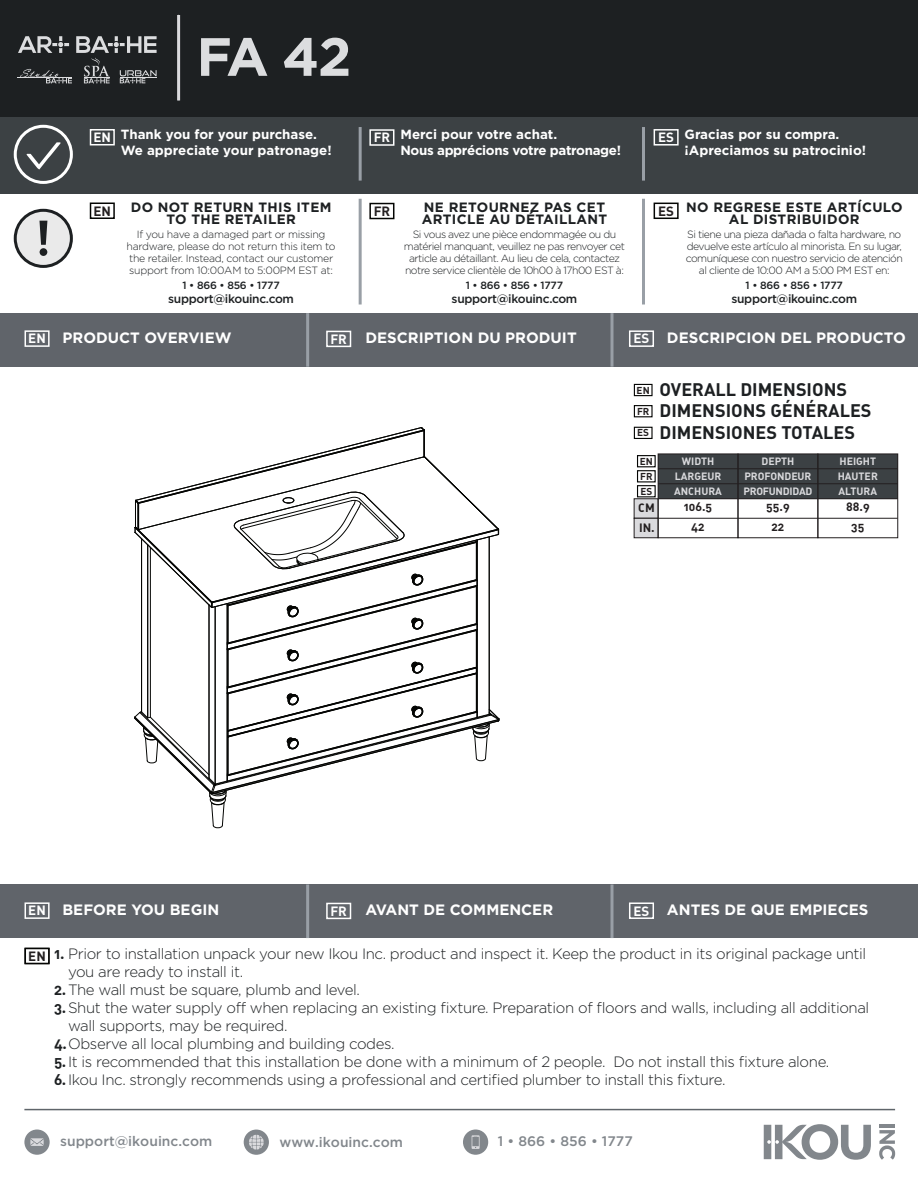
<style>
.page{position:relative;width:918px;height:1188px;background:#fff}
.page>*{position:absolute;margin:0;border:0;box-sizing:border-box;transform-origin:0 0}
.t1{font:700 53.85px "Gotham";color:#dcdddf}
.t2{font:18px/21.6px "DIN Bold Alternate";color:#1d2022}
.t3{font:300 15px/18px "Gotham";letter-spacing:-.025em;color:#1d2022}
.t4{font:700 15px "Gotham";color:#fff}
.t5{font:500 13.8px "Gotham";color:#82878c}
.t6{font:700 13.5px/12px "Gotham";letter-spacing:.025em;color:#1d2022}
.t7{font:700 13.35px/15.9px "Gotham";color:#fff}
.t8{font:700 13.35px/15.9px "Gotham";letter-spacing:-.025em;color:#fff}
.t9{font:13.35px "DIN Bold Alternate";color:#fff}
.t10{font:13.35px "DIN Bold Alternate";color:#231f20}
.t11{font:500 12px "Gotham";letter-spacing:-.025em;color:#1d2022}
.t12{font:12px/20px "DIN Bold Alternate";color:#231f20;text-align:center}
.t13{font:300 10.5px/12px "Gotham";letter-spacing:-.05em;color:#1d2022;text-align:center}
.t14{font:300 10.5px/12px "Gotham";letter-spacing:-.025em;color:#1d2022;text-align:center}
.t15{font:10.5px/15px "DIN Bold Alternate";color:#dadadd;text-align:center}
.t16{font:500 10.5px "Gotham";letter-spacing:-.025em;color:#1d2022}
.t17{font:9.9px/21.5px "DIN Bold Alternate";color:#231f20;text-align:justify}
.s1{font-family:"DIN Bold Alternate";font-weight:400}
</style>
<div class="page">
<svg style="left:134px;top:427px;width:366px;height:401px"></svg>
<div style="left:0;top:117px;width:918px;height:77px;background:#3c4144"></div>
<div style="left:0;top:313px;width:918px;height:54px;background:#60646a"></div>
<div style="left:14px;top:125px;width:59px;height:59px;border:3px solid #fff;border-radius:50%"></div>
<div style="left:90px;top:129px;width:25px;height:16px;border:2px solid #fff"></div>
<div style="left:369px;top:129px;width:25px;height:17px;border:2px solid #fff"></div>
<div style="left:654px;top:129px;width:25px;height:17px;border:2px solid #fff"></div>
<svg style="left:27px;top:142px;width:34px;height:27px"></svg>
<div style="left:0;top:884px;width:918px;height:54px;background:#60646a"></div>
<hr style="left:306px;top:313px;width:3px;height:54px;background:#999fa6">
<svg style="left:610px;top:313px;width:4px;height:54px"></svg>
<hr style="left:306px;top:884px;width:3px;height:54px;background:#999fa6">
<svg style="left:610px;top:884px;width:4px;height:54px"></svg>
<div style="left:25px;top:330px;width:25px;height:17px;border:2px solid #fff"></div>
<div style="left:326px;top:331px;width:25px;height:16px;border:2px solid #fff"></div>
<div style="left:629px;top:330px;width:25px;height:17px;border:2px solid #fff"></div>
<div style="left:25px;top:902px;width:25px;height:17px;border:2px solid #fff"></div>
<div style="left:326px;top:903px;width:25px;height:16px;border:2px solid #fff"></div>
<div style="left:629px;top:902px;width:25px;height:17px;border:2px solid #fff"></div>
<hr style="left:359px;top:127px;width:3px;height:54px;background:#999fa6">
<hr style="left:642px;top:127px;width:3px;height:54px;background:#999fa6">
<svg style="left:15px;top:210px;width:56px;height:56px;background:#dbdbdb"></svg>
<div style="left:14px;top:209px;width:59px;height:59px;border:3px solid #1d2022;border-radius:50%"></div>
<svg style="left:39px;top:221px;width:8px;height:35px"></svg>
<hr style="left:359px;top:199px;width:3px;height:105px;background:#999fa6">
<hr style="left:642px;top:199px;width:3px;height:105px;background:#999fa6">
<div style="left:90px;top:203px;width:25px;height:16px;background:#fff;border:2px solid #040503"></div>
<div style="left:369px;top:203px;width:25px;height:16px;background:#fff;border:2px solid #040503"></div>
<div style="left:654px;top:203px;width:25px;height:16px;background:#fff;border:2px solid #040503"></div>
<div style="left:634px;top:498px;width:24px;height:21px;background:#dadadd;border:1px solid #231f20"></div>
<div style="left:634px;top:518px;width:24px;height:20px;background:#dadadd;border:1px solid #231f20"></div>
<div style="left:658px;top:454px;width:240px;height:45px;background:#3c4144"></div>
<div style="left:634px;top:384px;width:19px;height:12px;background:#fff;border:1px solid #040503"></div>
<div style="left:634px;top:405px;width:19px;height:12px;background:#fff;border:1px solid #040503"></div>
<div style="left:634px;top:427px;width:19px;height:12px;background:#fff;border:1px solid #040503"></div>
<div style="left:658px;top:454px;width:80px;height:84px;border:1px solid #231f20"></div>
<div style="left:738px;top:454px;width:80px;height:84px;border:1px solid #231f20"></div>
<div style="left:818px;top:454px;width:80px;height:84px;border:1px solid #231f20"></div>
<hr style="left:658px;top:468px;width:240px;height:1px;background:#231f20">
<hr style="left:658px;top:483px;width:240px;height:1px;background:#231f20">
<hr style="left:658px;top:498px;width:240px;height:1px;background:#231f20">
<div style="left:637px;top:455px;width:19px;height:12px;background:#fff;border:1px solid #040503"></div>
<div style="left:637px;top:470px;width:19px;height:12px;background:#fff;border:1px solid #040503"></div>
<div style="left:637px;top:485px;width:19px;height:12px;background:#fff;border:1px solid #040503"></div>
<hr style="left:658px;top:518px;width:240px;height:1px;background:#231f20">
<div style="left:0;top:0;width:918px;height:117px;background:#1d2022"></div>
<hr style="left:177px;top:15px;width:3px;height:85px;background:#dadadd">
<hr style="left:24px;top:1109px;width:871px;height:1px;background:#5f656a">
<svg style="left:24px;top:1130px;width:26px;height:25px"></svg>
<svg style="left:244px;top:1130px;width:25px;height:25px"></svg>
<svg style="left:463px;top:1130px;width:25px;height:25px"></svg>
<div style="left:25px;top:948px;width:25px;height:16px;background:#fff;border:2px solid #040503"></div>
<svg style="left:18px;top:36px;width:139px;height:47px"></svg>
<hr style="left:120px;top:77px;width:37px;height:1px;background:#dcdddf">
<hr style="left:879px;top:1125px;width:16px;height:3px;background:#82878c">
<svg style="left:879px;top:1130px;width:16px;height:30px"></svg>
<svg style="left:764px;top:1124px;width:107px;height:36px"></svg>
<h1 class="t1" style="left:197px;top:26px;width:156px">FA 42</h1>
<p class="t7" style="left:121px;top:126px;width:212px">Thank you for your purchase.<br>We appreciate your patronage!</p>
<p class="t8" style="left:400px;top:126px;width:222px">Merci pour votre achat.<br>Nous apprécions votre patronage!</p>
<p class="t7" style="left:685px;top:126px;width:183px">Gracias por su compra. ¡Apreciamos su patrocinio!</p>
<p class="t9" style="left:94px;top:129px;width:19px">EN</p>
<p class="t9" style="left:374px;top:129px;width:18px">FR</p>
<p class="t9" style="left:658px;top:129px;width:17px">ES</p>
<p class="t10" style="left:94px;top:202px;width:19px">EN</p>
<p class="t6" style="left:131px;top:201px;width:202px">DO NOT RETURN THIS ITEM</p>
<p class="t10" style="left:374px;top:202px;width:18px">FR</p>
<p class="t10" style="left:658px;top:202px;width:17px">ES</p>
<p class="t6" style="left:166px;top:213px;width:131px">TO THE RETAILER</p>
<p class="t13" style="left:404px;top:228px;width:223px">Si vous avez une pièce endommagée ou du matériel manquant, veuillez ne pas renvoyer cet article au détaillant. Au lieu de cela, contactez notre service clientèle de 10h00 à 17h00 EST à:</p>
<p class="t16" style="left:466px;top:278px;width:99px">1 • 866 • 856 • 1777</p>
<p class="t11" style="left:452px;top:291px;width:127px">support@ikouinc.com</p>
<p class="t6" style="left:422px;top:201px;width:187px">NE RETOURNEZ PAS CET<br>ARTICLE AU DÉTAILLANT</p>
<p class="t14" style="left:127px;top:228px;width:211px">If you have a damaged part or missing hardware, please do not return this item to the retailer. Instead, contact our customer support from 10:00AM to 5:00PM EST at:</p>
<p class="t16" style="left:183px;top:278px;width:99px">1 • 866 • 856 • 1777</p>
<p class="t11" style="left:168px;top:291px;width:127px">support@ikouinc.com</p>
<p class="t6" style="left:686px;top:201px;width:218px;text-align:center">NO REGRESE ESTE ARTÍCULO<br>AL DISTRIBUIDOR</p>
<p class="t13" style="left:686px;top:228px;width:219px">Si tiene una pieza dañada o falta hardware, no devuelve este artículo al minorista. En su lugar, comuníquese con nuestro servicio de atención al cliente de 10:00 AM a 5:00 PM EST en:</p>
<p class="t16" style="left:746px;top:278px;width:99px">1 • 866 • 856 • 1777</p>
<p class="t11" style="left:731px;top:291px;width:127px">support@ikouinc.com</p>
<p class="t4" style="left:62px;top:329px;width:171px">PRODUCT OVERVIEW</p>
<p class="t4" style="left:365px;top:329px;width:213px">DESCRIPTION DU PRODUIT</p>
<p class="t4" style="left:667px;top:329px;width:240px">DESCRIPCION DEL PRODUCTO</p>
<p class="t9" style="left:28px;top:330px;width:19px">EN</p>
<p class="t9" style="left:330px;top:330px;width:18px">FR</p>
<p class="t9" style="left:634px;top:330px;width:17px">ES</p>
<p class="t17" style="left:637px;top:379px;width:15px">EN FR ES</p>
<p class="t2" style="left:659px;top:378px;width:214px">OVERALL DIMENSIONS<br>DIMENSIONS GÉNÉRALES<br>DIMENSIONES TOTALES</p>
<p class="t15" style="left:674px;top:453px;width:49px">WIDTH<br>LARGEUR<br>ANCHURA</p>
<p class="t15" style="left:744px;top:453px;width:70px">DEPTH<br>PROFONDEUR<br>PROFUNDIDAD</p>
<p class="t15" style="left:838px;top:453px;width:42px;text-align:left">HEIGHT<br>HAUTER<br>ALTURA</p>
<p class="t17" style="left:640px;top:453px;width:15px;line-height:15px">EN FR ES</p>
<p class="t12" style="left:638px;top:497px;width:18px;line-height:19.5px;text-align:left">CM<br>IN.</p>
<p class="t12" style="left:684px;top:496px;width:30px">106.5<br>42</p>
<p class="t12" style="left:766px;top:496px;width:25px">55.9<br>22</p>
<p class="t12" style="left:846px;top:496px;width:25px">88.9<br>35</p>
<p class="t4" style="left:62px;top:901px;width:158px">BEFORE YOU BEGIN</p>
<p class="t4" style="left:365px;top:901px;width:189px">AVANT DE COMMENCER</p>
<p class="t4" style="left:667px;top:901px;width:203px">ANTES DE QUE EMPIECES</p>
<p class="t9" style="left:28px;top:902px;width:19px">EN</p>
<p class="t9" style="left:330px;top:902px;width:18px">FR</p>
<p class="t9" style="left:634px;top:902px;width:17px">ES</p>
<p class="t10" style="left:28px;top:947px;width:19px">EN</p>
<p class="t3" style="left:54px;top:945px;width:814px"><span class="s1">1.</span> Prior to installation unpack your new Ikou Inc. product and inspect it. Keep the product in its original package until</p>
<p class="t3" style="left:54px;top:981px;width:817px"><span class="s1">2.</span>The wall must be square, plumb and level.<br><span class="s1">3.</span>Shut the water supply off when replacing an existing fixture. Preparation of floors and walls, including all additional</p>
<p class="t3" style="left:54px;top:1035px;width:777px"><span class="s1">4.</span>Observe all local plumbing and building codes.<br><span class="s1">5.</span>It is recommended that this installation be done with a minimum of 2 people. Do not install this fixture alone.<br><span class="s1">6.</span>Ikou Inc. strongly recommends using a professional and certified plumber to install this fixture.</p>
<p class="t3" style="left:68px;top:963px;width:177px">you are ready to install it.</p>
<p class="t3" style="left:68px;top:1017px;width:221px">wall supports, may be required.</p>
<p class="t5" style="left:60px;top:1133px;width:154px">support@ikouinc.com</p>
<p class="t5" style="left:279px;top:1133px;width:125px">www.ikouinc.com</p>
<p class="t5" style="left:498px;top:1133px;width:136px">1 • 866 • 856 • 1777</p>
</div>
